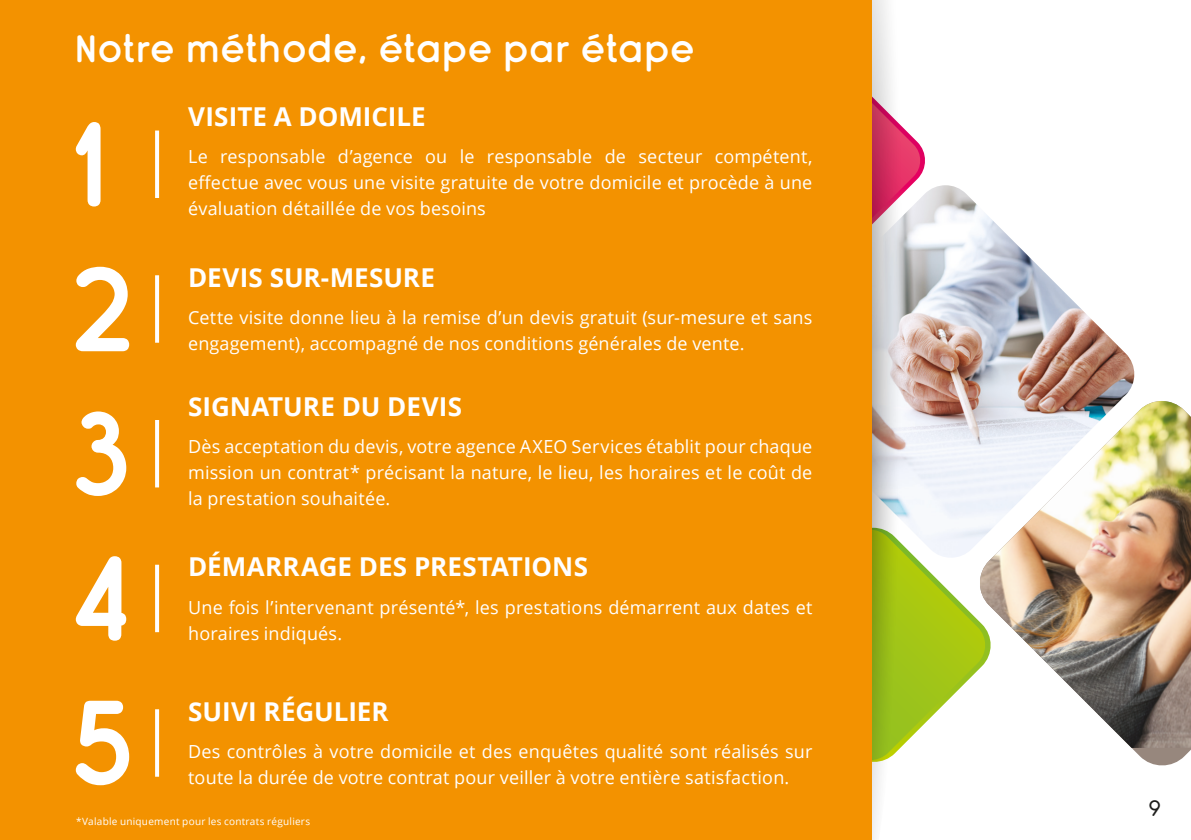
<style>
.page{position:relative;width:1191px;height:840px;background:#fff}
.page>*{position:absolute;margin:0;border:0;box-sizing:border-box;transform-origin:0 0}
.Sous-titre{font:36px "Rimouski Sb";letter-spacing:.055em;color:#fff}
.Texte_courant{font:700 26px "Open Sans";color:#fff}
.t1{font:22px "Rimouski";color:#1d1d1b}
.Texte_courant-2{font:18px/26px "Open Sans";letter-spacing:.01em;color:#fff}
.Texte_courant-3{font:10px "Open Sans";letter-spacing:.025em;color:#fff}
</style>
<div class="page">
<svg style="left:908px;top:558px;width:68px;height:182px"></svg>
<svg style="left:908px;top:132px;width:14px;height:53px"></svg>
<svg style="left:1130px;top:747px;width:61px;height:19px"></svg>
<img style="left:976px;top:401px;width:215px;height:346px">
<img style="left:908px;top:185px;width:229px;height:373px">
<svg style="left:871px;top:0;width:37px;height:839px"></svg>
<div style="left:0;top:0;width:871px;height:839px;background:#f39200"></div>
<svg style="left:76px;top:122px;width:25px;height:84px"></svg>
<svg style="left:76px;top:700px;width:53px;height:84px"></svg>
<svg style="left:76px;top:556px;width:50px;height:84px"></svg>
<svg style="left:76px;top:411px;width:50px;height:84px"></svg>
<svg style="left:76px;top:266px;width:53px;height:85px"></svg>
<svg style="left:155px;top:130px;width:4px;height:68px"></svg>
<svg style="left:155px;top:275px;width:4px;height:67px"></svg>
<svg style="left:155px;top:420px;width:4px;height:67px"></svg>
<svg style="left:155px;top:564px;width:4px;height:67px"></svg>
<svg style="left:155px;top:709px;width:4px;height:67px"></svg>
<p class="Sous-titre" style="left:76px;top:28px;width:619px">Notre méthode, étape par étape</p>
<p class="Texte_courant" style="left:188px;top:98px;width:239px">VISITE A DOMICILE</p>
<p class="Texte_courant-2" style="left:188px;top:143px;width:626px;text-align:justify">Le responsable d’agence ou le responsable de secteur compétent, effectue avec vous une visite gratuite de votre domicile et procède à une évaluation détaillée de vos besoins</p>
<p class="Texte_courant" style="left:188px;top:259px;width:248px">DEVIS SUR-MESURE</p>
<p class="Texte_courant-2" style="left:188px;top:304px;width:626px">Cette visite donne lieu à la remise d’un devis gratuit (sur-mesure et sans engagement), accompagné de nos conditions générales de vente.</p>
<p class="Texte_courant" style="left:188px;top:388px;width:275px">SIGNATURE DU DEVIS</p>
<p class="Texte_courant-2" style="left:188px;top:433px;width:626px;text-align:justify">Dès acceptation du devis, votre agence AXEO Services établit pour chaque mission un contrat* précisant la nature, le lieu, les horaires et le coût de la prestation souhaitée.</p>
<p class="Texte_courant" style="left:188px;top:548px;width:401px">DÉMARRAGE DES PRESTATIONS</p>
<p class="Texte_courant-2" style="left:188px;top:593px;width:626px">Une fois l’intervenant présenté*, les prestations démarrent aux dates et horaires indiqués.</p>
<p class="Texte_courant" style="left:188px;top:692px;width:202px">SUIVI RÉGULIER</p>
<p class="Texte_courant-2" style="left:188px;top:737px;width:626px">Des contrôles à votre domicile et des enquêtes qualité sont réalisés sur toute la durée de votre contrat pour veiller à votre entière satisfaction.</p>
<p class="Texte_courant-3" style="left:76px;top:814px;width:235px">*Valable uniquement pour les contrats réguliers</p>
<p class="t1" style="left:1148px;top:796px;width:14px">9</p>
</div>
